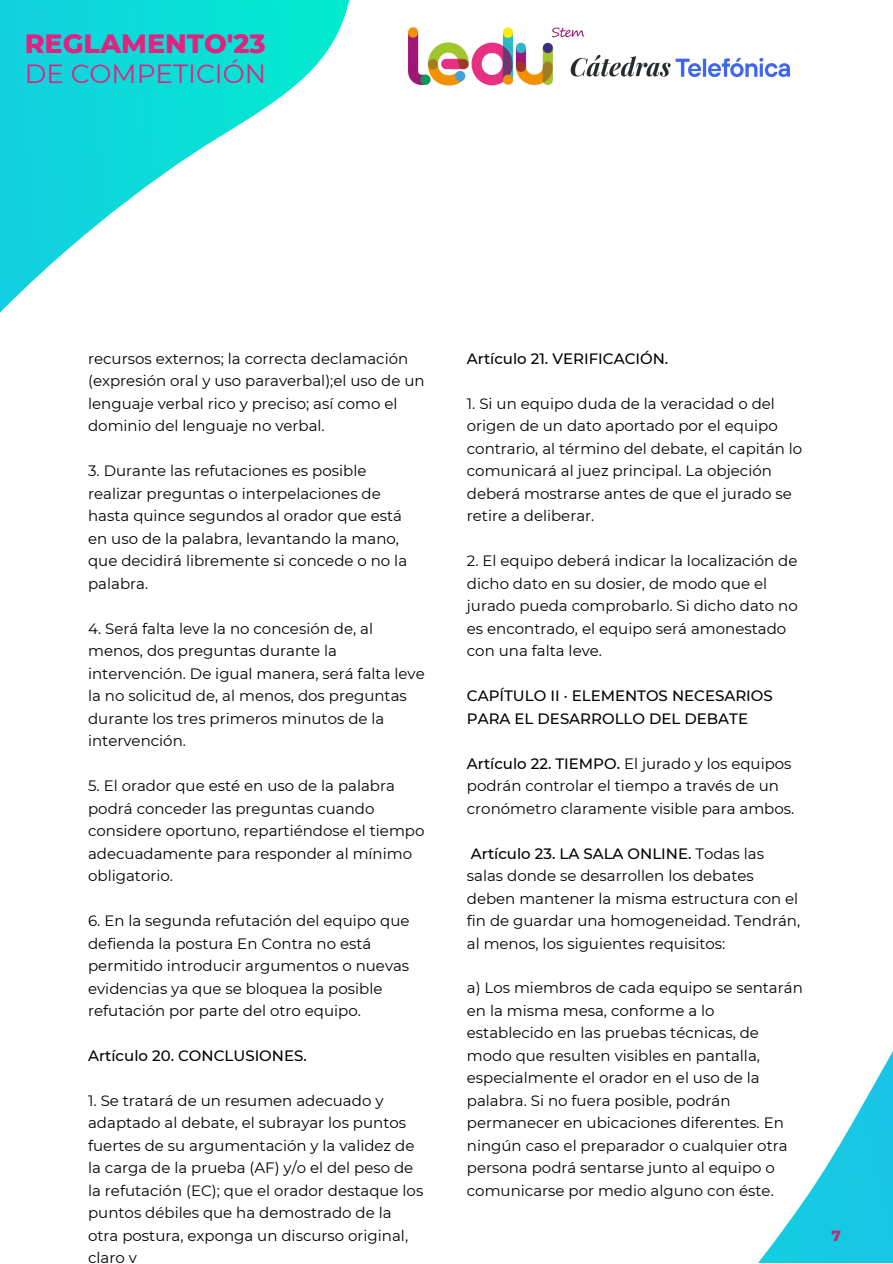
<style>
.page{position:relative;width:893px;height:1264px;background:#fff}
.page>*{position:absolute;margin:0;border:0;box-sizing:border-box;transform-origin:0 0}
.t1{font:800 27px "Montserrat";color:#e32280}
.t2{font:26.25px "Montserrat";color:#e32280}
.t3{font:15px/22.5px "Montserrat";color:#000}
.t4{font:500 15px/22.5px "Montserrat";color:#000}
.t5{font:800 15px "Montserrat";color:#bb2b7b}
.s1{font-weight:500}
</style>
<div class="page">
<svg style="left:759px;top:1053px;width:133px;height:209px"></svg>
<svg style="left:0;top:0;width:350px;height:313px"></svg>
<img style="left:408px;top:27px;width:382px;height:59px">
<h1 class="t1" style="left:25px;top:27px;width:243px">REGLAMENTO'23</h1>
<h2 class="t2" style="left:25px;top:57px;width:243px">DE COMPETICIÓN</h2>
<p class="t3" style="left:88px;top:347px;width:338px">recursos externos; la correcta declamación (expresión oral y uso paraverbal);el uso de un lenguaje verbal rico y preciso; así como el dominio del lenguaje no verbal.</p>
<p class="t3" style="left:88px;top:459px;width:320px">3. Durante las refutaciones es posible realizar preguntas o interpelaciones de hasta quince segundos al orador que está en uso de la palabra, levantando la mano, que decidirá libremente si concede o no la palabra.</p>
<p class="t3" style="left:88px;top:617px;width:338px">4. Será falta leve la no concesión de, al menos, dos preguntas durante la intervención. De igual manera, será falta leve la no solicitud de, al menos, dos preguntas durante los tres primeros minutos de la intervención.</p>
<p class="t3" style="left:88px;top:774px;width:338px">5. El orador que esté en uso de la palabra podrá conceder las preguntas cuando considere oportuno, repartiéndose el tiempo adecuadamente para responder al mínimo obligatorio.</p>
<p class="t3" style="left:88px;top:909px;width:323px">6. En la segunda refutación del equipo que defienda la postura En Contra no está permitido introducir argumentos o nuevas evidencias ya que se bloquea la posible refutación por parte del otro equipo.</p>
<p class="t4" style="left:88px;top:1044px;width:220px">Artículo 20. CONCLUSIONES.</p>
<p class="t3" style="left:88px;top:1089px;width:337px">1. Se tratará de un resumen adecuado y adaptado al debate, el subrayar los puntos fuertes de su argumentación y la validez de la carga de la prueba (AF) y/o el del peso de la refutación (EC); que el orador destaque los puntos débiles que ha demostrado de la otra postura, exponga un discurso original, claro y</p>
<p class="t4" style="left:467px;top:347px;width:203px">Artículo 21. VERIFICACIÓN.</p>
<p class="t3" style="left:467px;top:392px;width:337px">1. Si un equipo duda de la veracidad o del origen de un dato aportado por el equipo contrario, al término del debate, el capitán lo comunicará al juez principal. La objeción deberá mostrarse antes de que el jurado se retire a deliberar.</p>
<p class="t3" style="left:467px;top:549px;width:332px">2. El equipo deberá indicar la localización de dicho dato en su dosier, de modo que el jurado pueda comprobarlo. Si dicho dato no es encontrado, el equipo será amonestado con una falta leve.</p>
<p class="t4" style="left:467px;top:684px;width:307px">CAPÍTULO II · ELEMENTOS NECESARIOS<br>PARA EL DESARROLLO DEL DEBATE</p>
<p class="t3" style="left:467px;top:752px;width:329px"><span class="s1">Artículo 22. TIEMPO.</span> El jurado y los equipos podrán controlar el tiempo a través de un cronómetro claramente visible para ambos.</p>
<p class="t3" style="left:467px;top:841px;width:335px"><span class="s1">Artículo 23. LA SALA ONLINE.</span> Todas las<br>salas donde se desarrollen los debates deben mantener la misma estructura con el fin de guardar una homogeneidad. Tendrán, al menos, los siguientes requisitos:</p>
<p class="t3" style="left:467px;top:976px;width:337px">a) Los miembros de cada equipo se sentarán en la misma mesa, conforme a lo establecido en las pruebas técnicas, de modo que resulten visibles en pantalla, especialmente el orador en el uso de la palabra. Si no fuera posible, podrán permanecer en ubicaciones diferentes. En ningún caso el preparador o cualquier otra persona podrá sentarse junto al equipo o comunicarse por medio alguno con éste.</p>
<p class="t5" style="left:831px;top:1225px;width:11px">7</p>
</div>
